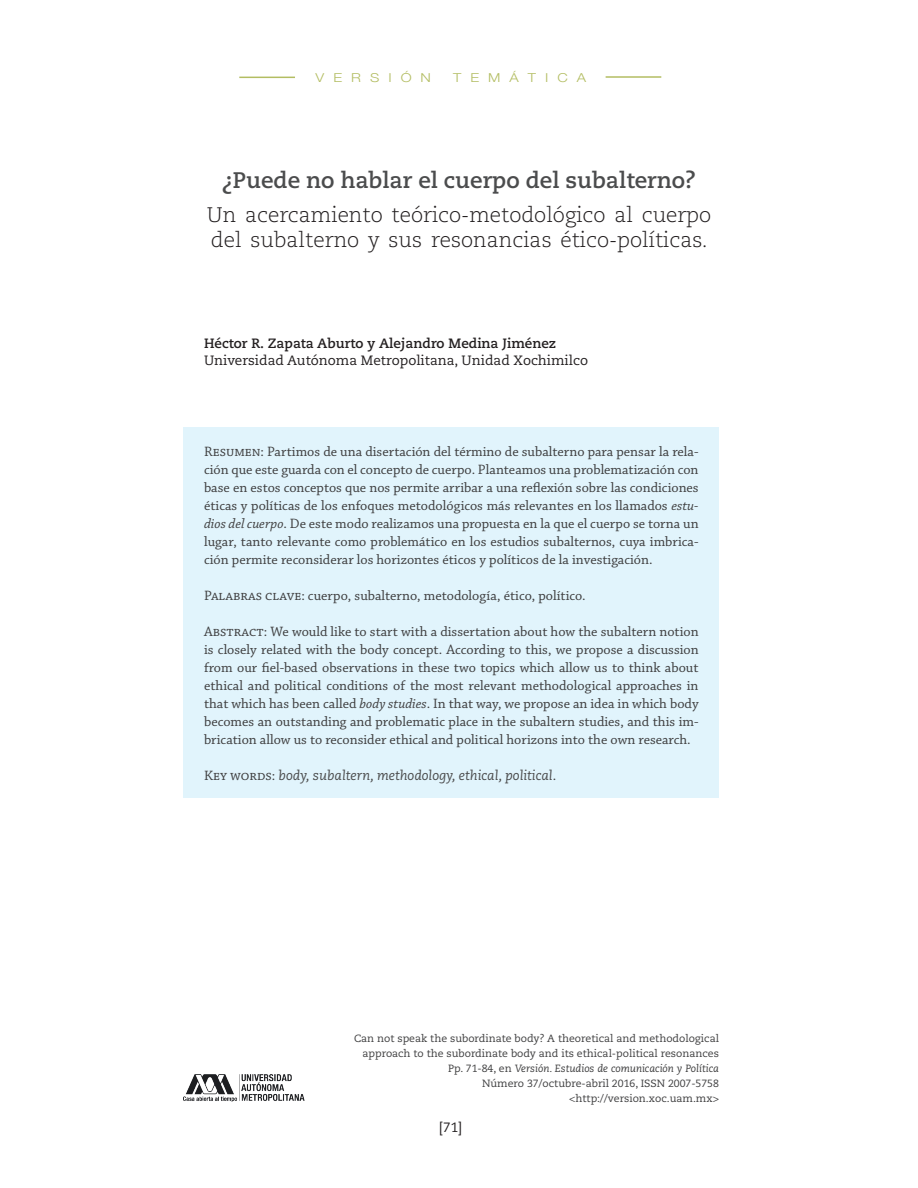
<style>
.page{position:relative;width:918px;height:1188px;background:#fff}
.page>*{position:absolute;margin:0;border:0;box-sizing:border-box;transform-origin:0 0}
.t1{font:700 22.5px "Caecilia";color:#4b4c4d}
.t2{font:300 21px/25.2px "Caecilia";color:#231f20}
.t3{font:14.25px/18px "Chaparral Pro";color:#3e3e3f;text-align:justify}
.t4{font:italic 13.5px "Caecilia";color:#4b4c4d}
.t5{font:13.5px "Caecilia";color:#231f20}
.t6{font:700 13.5px "Caecilia";color:#231f20}
.t7{font:300 12.3px "Helvetica Neue";letter-spacing:.61em;color:#b3bd62;scale:1.2 1}
.t8{font:10.5px/15px "Caecilia";color:#3e3e3f;text-align:right}
.s1{font-style:italic}
.s2{font-family:"Chaparral Pro";font-style:normal;font-size:14.25px;color:#3e3e3f}
</style>
<div class="page">
<img style="left:184px;top:1074px;width:120px;height:28px">
<hr style="left:606px;top:76px;width:55px;height:2px;background:#b3bd62">
<hr style="left:239px;top:77px;width:56px;height:1px;background:#b3bd62">
<div style="left:184px;top:428px;width:535px;height:370px;background:#e1f4fc"></div>
<p class="t7" style="left:316px;top:68px;width:98px">VERSIÓN</p>
<p class="t7" style="left:453px;top:68px;width:112px">TEMÁTICA</p>
<h1 class="t1" style="left:222px;top:167px;width:476px">¿Puede no hablar el cuerpo del subalterno?</h1>
<h2 class="t2" style="left:207px;top:203px;width:506px">Un acercamiento teórico-metodológico al cuerpo del subalterno y sus resonancias ético-políticas.</h2>
<p class="t6" style="left:204px;top:335px;width:354px">Héctor R. Zapata Aburto y Alejandro Medina Jiménez</p>
<p class="t5" style="left:204px;top:353px;width:386px">Universidad Autónoma Metropolitana, Unidad Xochimilco</p>
<p class="t3" style="left:204px;top:443px;width:496px">Resumen: Partimos de una disertación del término de subalterno para pensar la rela&shy;ción que este guarda con el concepto de cuerpo. Planteamos una problematización con base en estos conceptos que nos permite arribar a una reflexión sobre las condiciones éticas y políticas de los enfoques metodológicos más relevantes en los llamados <span class="s1">estu&shy;dios del cuerpo</span>. De este modo realizamos una propuesta en la que el cuerpo se torna un lugar, tanto relevante como problemático en los estudios subalternos, cuya imbrica&shy;ción permite reconsiderar los horizontes éticos y políticos de la investigación.</p>
<p class="t3" style="left:204px;top:587px;width:383px">Palabras clave: cuerpo, subalterno, metodología, ético, político.</p>
<p class="t3" style="left:204px;top:623px;width:496px">Abstract: We would like to start with a dissertation about how the subaltern notion is closely related with the body concept. According to this, we propose a discussion from our fiel-based observations in these two topics which allow us to think about ethical and political conditions of the most relevant methodological approaches in that which has been called <span class="s1">body studies</span>. In that way, we propose an idea in which body becomes an outstanding and problematic place in the subaltern studies, and this im&shy;brication allow us to reconsider ethical and political horizons into the own research.</p>
<p class="t4" style="left:204px;top:768px;width:354px"><span class="s2">Key words:</span> body, subaltern, methodology, ethical, political<span class="s2">.</span></p>
<p class="t8" style="left:354px;top:1031px;width:366px">Can not speak the subordinate body? A theoretical and methodological approach to the subordinate body and its ethical-political resonances Pp. 71-84, en <span class="s1">Versión. Estudios de comunicación y Política<br></span>Número 37/octubre-abril 2016, ISSN 2007-5758 &lt;http://version.xoc.uam.mx&gt;</p>
<p class="t5" style="left:439px;top:1120px;width:25px">[71]</p>
</div>
